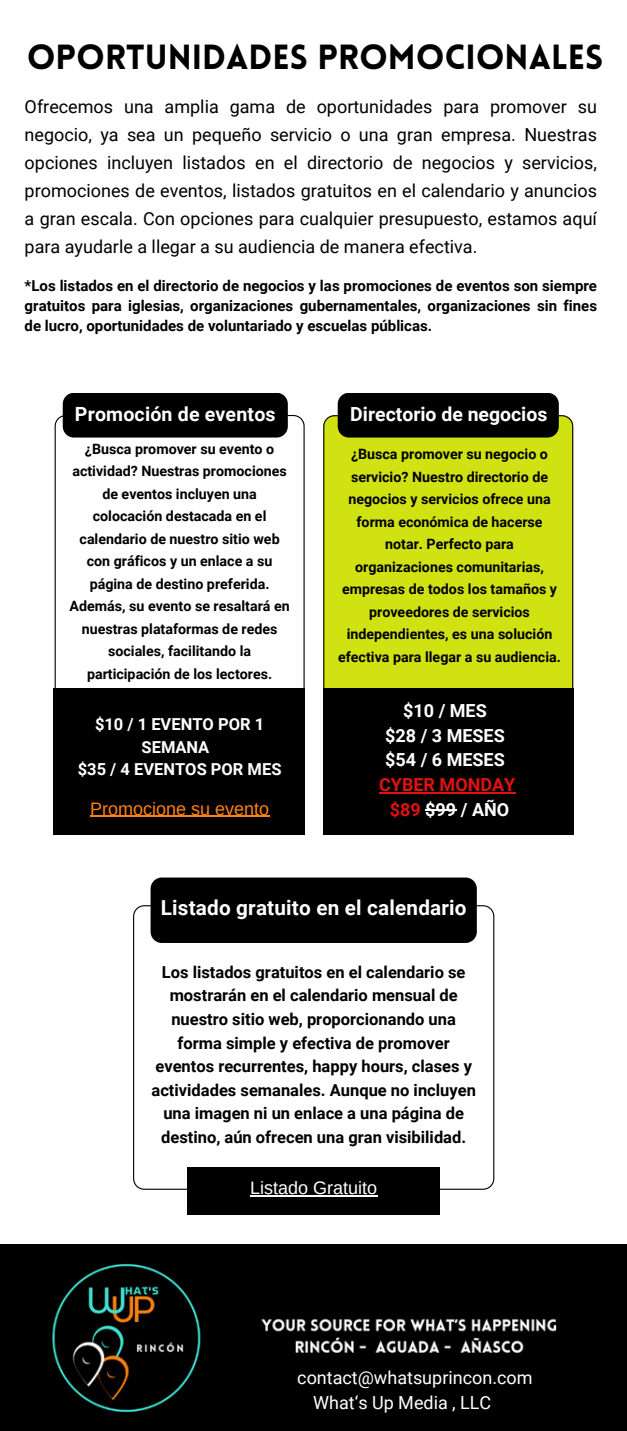
<style>
.page{position:relative;width:627px;height:1431px;background:#fff}
.page>*{position:absolute;margin:0;border:0;box-sizing:border-box;transform-origin:0 0}
.t1{font:900 34.2px "Lovelo";color:#000}
.t2{font:700 20.7px "Roboto";letter-spacing:.01em;color:#fff}
.t3{font:700 19.5px "Roboto";letter-spacing:.01em;color:#fff}
.t4{font:700 19.35px "Roboto";color:#fff}
.t5{font:18px/28.2px "Roboto";color:#000;text-align:justify}
.t6{font:700 18px/24.8px "Roboto";color:#fff;text-align:center}
.t7{font:18px/24.8px "Roboto";color:#fff;text-align:center}
.t8{font:18px "Arimo";color:#ff8210}
.t9{font:18px "Arimo";color:#fff}
.t10{font:700 16.5px/23.7px "Roboto";color:#000;text-align:center}
.t11{font:700 16.5px/22.5px "Roboto";color:#fff;text-align:center}
.t12{font:700 15px/20.2px "Roboto";color:#000;text-align:justify}
.t13{font:700 14.25px/22.5px "Roboto";color:#000;text-align:center}
.s1{color:#e01111}
.s2{color:#000}
</style>
<div class="page">
<svg style="left:55px;top:415px;width:249px;height:273px"></svg>
<div style="left:63px;top:393px;width:225px;height:45px;background:#000"></div>
<div style="left:323px;top:415px;width:250px;height:273px;background:#d1e213"></div>
<div style="left:338px;top:393px;width:220px;height:45px;background:#000"></div>
<div style="left:53px;top:688px;width:251px;height:146px;background:#000"></div>
<div style="left:323px;top:688px;width:250px;height:146px;background:#000"></div>
<img style="left:0;top:1245px;width:627px;height:186px">
<hr style="left:379px;top:792px;width:136px;height:1px;background:#e01111">
<hr style="left:425px;top:809px;width:31px;height:1px;background:#fff">
<hr style="left:90px;top:816px;width:179px;height:1px;background:#ff8210">
<svg style="left:133px;top:905px;width:361px;height:285px"></svg>
<div style="left:150px;top:878px;width:327px;height:65px;background:#000"></div>
<div style="left:188px;top:1168px;width:251px;height:47px;background:#000"></div>
<hr style="left:250px;top:1195px;width:127px;height:2px;background:#fff">
<h5 class="t1" style="left:27px;top:43px;width:578px">OPORTUNIDADES PROMOCIONALES</h5>
<h1 class="t5" style="left:25px;top:92px;width:574px">Ofrecemos una amplia gama de oportunidades para promover su negocio, ya sea un pequeño servicio o una gran empresa. Nuestras opciones incluyen listados en el directorio de negocios y servicios, promociones de eventos, listados gratuitos en el calendario y anuncios a gran escala. Con opciones para cualquier presupuesto, estamos aquí para ayudarle a llegar a su audiencia de manera efectiva.</h1>
<p class="t12" style="left:25px;top:276px;width:574px">*Los listados en el directorio de negocios y las promociones de eventos son siempre gratuitos para iglesias, organizaciones gubernamentales, organizaciones sin fines de lucro, oportunidades de voluntariado y escuelas públicas.</p>
<p class="t3" style="left:75px;top:403px;width:202px">Promoción de eventos</p>
<h2 class="t4" style="left:350px;top:403px;width:198px">Directorio de negocios</h2>
<h5 class="t13" style="left:69px;top:438px;width:222px">¿Busca promover su evento o actividad? Nuestras promociones de eventos incluyen una colocación destacada en el calendario de nuestro sitio web con gráficos y un enlace a su página de destino preferida.<br>Además, su evento se resaltará en nuestras plataformas de redes sociales, facilitando la participación de los lectores.</h5>
<h2 class="t13" style="left:338px;top:443px;width:224px">¿Busca promover su negocio o servicio? Nuestro directorio de negocios y servicios ofrece una forma económica de hacerse notar. Perfecto para organizaciones comunitarias, empresas de todos los tamaños y proveedores de servicios independientes, es una solución efectiva para llegar a su audiencia.</h2>
<p class="t11" style="left:78px;top:714px;width:205px">$10 / 1 EVENTO POR 1<br>SEMANA<br>$35 / 4 EVENTOS POR MES</p>
<p class="t6" style="left:379px;top:698px;width:138px">$10 / MES<br>$28 / 3 MESES $54 / 6 MESES<br><span class="s1">CYBER MONDAY</span></p>
<h3 class="t6" style="left:390px;top:797px;width:121px"><span class="s1">$89</span> $99 / AÑO</h3>
<p class="t8" style="left:90px;top:798px;width:181px">Promocione su evento</p>
<h2 class="t2" style="left:161px;top:896px;width:307px">Listado gratuito en el calendario</h2>
<h5 class="t10" style="left:151px;top:960px;width:326px">Los listados gratuitos en el calendario se mostrarán en el calendario mensual de nuestro sitio web, proporcionando una forma simple y efectiva de promover eventos recurrentes, happy hours, clases y actividades semanales. Aunque no incluyen una imagen ni un enlace a una página de destino, aún ofrecen una gran visibilidad.</h5>
<h4 class="t9" style="left:250px;top:1178px;width:128px">Listado Gratuito</h4>
<h3 class="t7" style="left:288px;top:1366px;width:246px"><span class="s2">c</span>contact@whatsuprincon.com<br>What‘s Up Media , LLC<span class="s2">m</span></h3>
</div>
